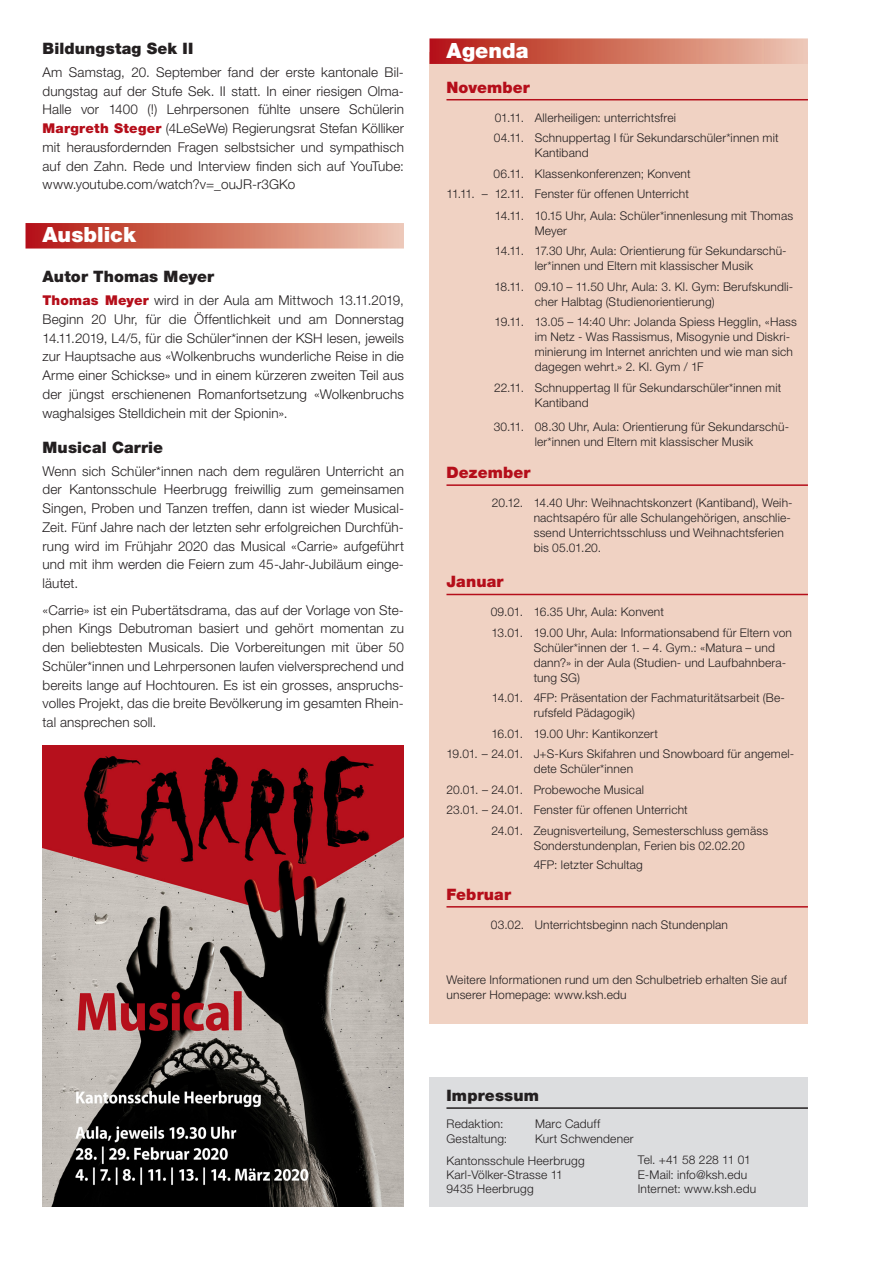
<style>
.page{position:relative;width:893px;height:1263px;background:#fff}
.page>*{position:absolute;margin:0;border:0;box-sizing:border-box;transform-origin:0 0}
.Haupttitel{font:900 21px "Helvetica Neue LT Std";letter-spacing:.005em;color:#fff}
.Titel{font:900 15.75px "Helvetica Neue LT Std";letter-spacing:.01em;color:#231f20}
.Titel_rot_unterstric{font:900 15.75px "Helvetica Neue LT Std";letter-spacing:.01em;color:#b50e1a}
.Titel_schwarz_unters{font:900 15.75px "Helvetica Neue LT Pro";letter-spacing:.01em;color:#231f20}
.Text{font:300 13.5px/18.8px "Helvetica Neue LT Std";letter-spacing:.01em;color:#231f20;text-align:justify}
.Tabelle_Zahlen{font:300 12px/15px "Helvetica Neue LT Std";letter-spacing:.015em;color:#231f20}
.Text-2{font:300 12px "Helvetica Neue LT Pro";letter-spacing:.015em;color:#231f20}
.Tabelle{font:300 12px/15px "Helvetica Neue LT Std";letter-spacing:.015em;color:#231f20}
.Text-3{font:300 12px "Helvetica Neue LT Pro";letter-spacing:-.015em;color:#231f20}
.s1{font-weight:900;color:#b50e1a}
</style>
<div class="page">
<div style="left:26px;top:223px;width:378px;height:26px;background:linear-gradient(to right,#b4180e,#edc7ad)"></div>
<div style="left:429px;top:52px;width:379px;height:972px;background:#f0d2c3"></div>
<div style="left:429px;top:1077px;width:379px;height:129px;background:#dcdddf"></div>
<hr style="left:446px;top:1107px;width:362px;height:2px;background:#231f20">
<div style="left:429px;top:38px;width:379px;height:26px;background:linear-gradient(to right,#b4170e,#edc7ae)"></div>
<hr style="left:446px;top:99px;width:362px;height:1px;background:#b50e1a">
<hr style="left:446px;top:484px;width:362px;height:2px;background:#b50e1a">
<hr style="left:446px;top:594px;width:362px;height:1px;background:#b50e1a">
<hr style="left:446px;top:906px;width:362px;height:1px;background:#b50e1a">
<img style="left:43px;top:746px;width:361px;height:460px">
<p class="Titel" style="left:43px;top:39px;width:152px">Bildungstag Sek II</p>
<p class="Text" style="left:43px;top:62px;width:363px">Am Samstag, 20. September fand der erste kantonale Bil&shy;dungstag auf der Stufe Sek. II statt. In einer riesigen Olma-Halle vor 1400 (!) Lehrpersonen fühlte unsere Schülerin <span class="s1">Margreth Steger</span> (4LeSeWe) Regierungsrat Stefan Kölliker mit herausfordernden Fragen selbstsicher und sympathisch auf den Zahn. Rede und Interview finden sich auf YouTube: www.youtube.com/watch?v=_ouJR-r3GKo</p>
<p class="Haupttitel" style="left:43px;top:222px;width:95px">Ausblick</p>
<p class="Titel" style="left:43px;top:267px;width:173px">Autor Thomas Meyer</p>
<p class="Text" style="left:43px;top:291px;width:363px"><span class="s1">Thomas Meyer</span> wird in der Aula am Mittwoch 13.11.2019, Beginn 20 Uhr, für die Öffentlichkeit und am Donnerstag 14.11.2019, L4/5, für die Schüler*innen der KSH lesen, jeweils zur Hauptsache aus «Wolkenbruchs wunderliche Reise in die Arme einer Schickse» und in einem kürzeren zweiten Teil aus der jüngst erschienenen Romanfortsetzung «Wolkenbruchs waghalsiges Stelldichein mit der Spionin».</p>
<p class="Titel" style="left:43px;top:438px;width:122px">Musical Carrie</p>
<p class="Text" style="left:43px;top:461px;width:363px">Wenn sich Schüler*innen nach dem regulären Unterricht an der Kantonsschule Heerbrugg freiwillig zum gemeinsamen Singen, Proben und Tanzen treffen, dann ist wieder Musical-Zeit. Fünf Jahre nach der letzten sehr erfolgreichen Durchfüh&shy;rung wird im Frühjahr 2020 das Musical «Carrie» aufgeführt und mit ihm werden die Feiern zum 45-Jahr-Jubiläum einge&shy;läutet.</p>
<p class="Text" style="left:43px;top:600px;width:363px">«Carrie» ist ein Pubertätsdrama, das auf der Vorlage von Ste&shy;phen Kings Debutroman basiert und gehört momentan zu den beliebtesten Musicals. Die Vorbereitungen mit über 50<br>Schüler*innen und Lehrpersonen laufen vielversprechend und bereits lange auf Hochtouren. Es ist ein grosses, anspruchs&shy;volles Projekt, das die breite Bevölkerung im gesamten Rhein&shy;tal ansprechen soll.</p>
<p class="Haupttitel" style="left:446px;top:38px;width:84px">Agenda</p>
<p class="Titel_rot_unterstric" style="left:446px;top:78px;width:85px">November</p>
<p class="Tabelle_Zahlen" style="left:495px;top:110px;width:31px">01.11.</p>
<p class="Tabelle_Zahlen" style="left:535px;top:110px;width:143px">Allerheiligen: unterrichtsfrei</p>
<p class="Tabelle_Zahlen" style="left:494px;top:130px;width:32px">04.11.</p>
<p class="Tabelle_Zahlen" style="left:535px;top:130px;width:245px">Schnuppertag I für Sekundarschüler*innen mit<br>Kantiband</p>
<p class="Tabelle_Zahlen" style="left:493px;top:166px;width:32px">06.11.</p>
<p class="Tabelle_Zahlen" style="left:535px;top:166px;width:157px">Klassenkonferenzen; Konvent</p>
<p class="Tabelle_Zahlen" style="left:446px;top:186px;width:79px">11.11. – 12.11.</p>
<p class="Tabelle_Zahlen" style="left:535px;top:186px;width:156px">Fenster für offenen Unterricht</p>
<p class="Tabelle_Zahlen" style="left:495px;top:208px;width:31px">14.11.</p>
<p class="Tabelle_Zahlen" style="left:535px;top:208px;width:260px">10.15 Uhr, Aula: Schüler*innenlesung mit Thomas<br>Meyer</p>
<p class="Tabelle_Zahlen" style="left:495px;top:243px;width:31px">14.11.</p>
<p class="Tabelle_Zahlen" style="left:535px;top:243px;width:253px">17.30 Uhr, Aula: Orientierung für Sekundarschü&shy;ler*innen und Eltern mit klassischer Musik</p>
<p class="Tabelle_Zahlen" style="left:494px;top:279px;width:31px">18.11.</p>
<p class="Tabelle_Zahlen" style="left:535px;top:279px;width:260px">09.10 – 11.50 Uhr, Aula: 3. Kl. Gym: Berufskundli&shy;cher Halbtag (Studienorientierung)</p>
<p class="Tabelle_Zahlen" style="left:495px;top:314px;width:31px">19.11.</p>
<p class="Tabelle_Zahlen" style="left:535px;top:314px;width:264px">13.05 – 14:40 Uhr: Jolanda Spiess Hegglin, «Hass im Netz - Was Rassismus, Misogynie und Diskri&shy;minierung im Internet anrichten und wie man sich dagegen wehrt.» 2. Kl. Gym / 1F</p>
<p class="Tabelle_Zahlen" style="left:494px;top:380px;width:31px">22.11.</p>
<p class="Tabelle_Zahlen" style="left:535px;top:380px;width:248px">Schnuppertag II für Sekundarschüler*innen mit<br>Kantiband</p>
<p class="Tabelle_Zahlen" style="left:494px;top:419px;width:32px">30.11.</p>
<p class="Tabelle_Zahlen" style="left:535px;top:419px;width:256px">08.30 Uhr, Aula: Orientierung für Sekundarschü&shy;ler*innen und Eltern mit klassischer Musik</p>
<p class="Titel_rot_unterstric" style="left:446px;top:463px;width:85px">Dezember</p>
<p class="Tabelle_Zahlen" style="left:492px;top:495px;width:33px">20.12.</p>
<p class="Tabelle_Zahlen" style="left:534px;top:495px;width:260px">14.40 Uhr: Weihnachtskonzert (Kantiband), Weih&shy;nachtsapéro für alle Schulangehörigen, anschlie&shy;ssend Unterrichtsschluss und Weihnachtsferien bis 05.01.20.</p>
<p class="Titel_rot_unterstric" style="left:446px;top:572px;width:59px">Januar</p>
<p class="Tabelle_Zahlen" style="left:491px;top:604px;width:34px">09.01.</p>
<p class="Tabelle_Zahlen" style="left:534px;top:604px;width:132px">16.35 Uhr, Aula: Konvent</p>
<p class="Tabelle_Zahlen" style="left:491px;top:625px;width:33px">13.01.</p>
<p class="Tabelle_Zahlen" style="left:534px;top:625px;width:260px">19.00 Uhr, Aula: Informationsabend für Eltern von Schüler*innen der 1. – 4. Gym.: «Matura – und dann?» in der Aula (Studien- und Laufbahnbera&shy;tung SG)</p>
<p class="Tabelle_Zahlen" style="left:492px;top:690px;width:33px">14.01.</p>
<p class="Tabelle_Zahlen" style="left:534px;top:690px;width:253px">4FP: Präsentation der Fachmaturitätsarbeit (Be&shy;rufsfeld Pädagogik)</p>
<p class="Tabelle_Zahlen" style="left:491px;top:726px;width:33px">16.01.</p>
<p class="Tabelle_Zahlen" style="left:534px;top:726px;width:126px">19.00 Uhr: Kantikonzert</p>
<p class="Tabelle_Zahlen" style="left:446px;top:746px;width:78px">19.01. – 24.01.</p>
<p class="Tabelle_Zahlen" style="left:534px;top:746px;width:262px">J+S-Kurs Skifahren und Snowboard für angemel&shy;dete Schüler*innen</p>
<p class="Tabelle_Zahlen" style="left:446px;top:782px;width:78px">20.01. – 24.01.</p>
<p class="Tabelle_Zahlen" style="left:534px;top:782px;width:112px">Probewoche Musical</p>
<p class="Tabelle_Zahlen" style="left:446px;top:802px;width:78px">23.01. – 24.01.</p>
<p class="Tabelle_Zahlen" style="left:534px;top:802px;width:156px">Fenster für offenen Unterricht</p>
<p class="Tabelle_Zahlen" style="left:491px;top:823px;width:33px">24.01.</p>
<p class="Tabelle_Zahlen" style="left:534px;top:823px;width:236px">Zeugnisverteilung, Semesterschluss gemäss<br>Sonderstundenplan, Ferien bis 02.02.20</p>
<p class="Tabelle_Zahlen" style="left:534px;top:857px;width:111px">4FP: letzter Schultag</p>
<p class="Titel_rot_unterstric" style="left:446px;top:885px;width:66px">Februar</p>
<p class="Tabelle_Zahlen" style="left:491px;top:917px;width:35px">03.02.</p>
<p class="Tabelle_Zahlen" style="left:535px;top:917px;width:195px">Unterrichtsbeginn nach Stundenplan</p>
<p class="Tabelle" style="left:446px;top:972px;width:342px">Weitere Informationen rund um den Schulbetrieb erhalten Sie auf unserer Homepage: www.ksh.edu</p>
<p class="Titel_schwarz_unters" style="left:446px;top:1086px;width:94px">Impressum</p>
<p class="Text-2" style="left:446px;top:1116px;width:59px">Redaktion:</p>
<p class="Text-2" style="left:535px;top:1116px;width:67px">Marc Caduff</p>
<p class="Text-2" style="left:446px;top:1131px;width:62px">Gestaltung:</p>
<p class="Text-2" style="left:535px;top:1131px;width:100px">Kurt Schwendener</p>
<p class="Text-2" style="left:446px;top:1153px;width:140px">Kantonsschule Heerbrugg</p>
<p class="Text-2" style="left:446px;top:1167px;width:118px">Karl-Völker-Strasse 11</p>
<p class="Text-2" style="left:446px;top:1182px;width:89px">9435 Heerbrugg</p>
<p class="Text-3" style="left:638px;top:1152px;width:114px">Tel. +41 58 228 11 01</p>
<p class="Text-2" style="left:638px;top:1167px;width:111px">E-Mail: info@ksh.edu</p>
<p class="Text-2" style="left:638px;top:1181px;width:120px">Internet: www.ksh.edu</p>
</div>
